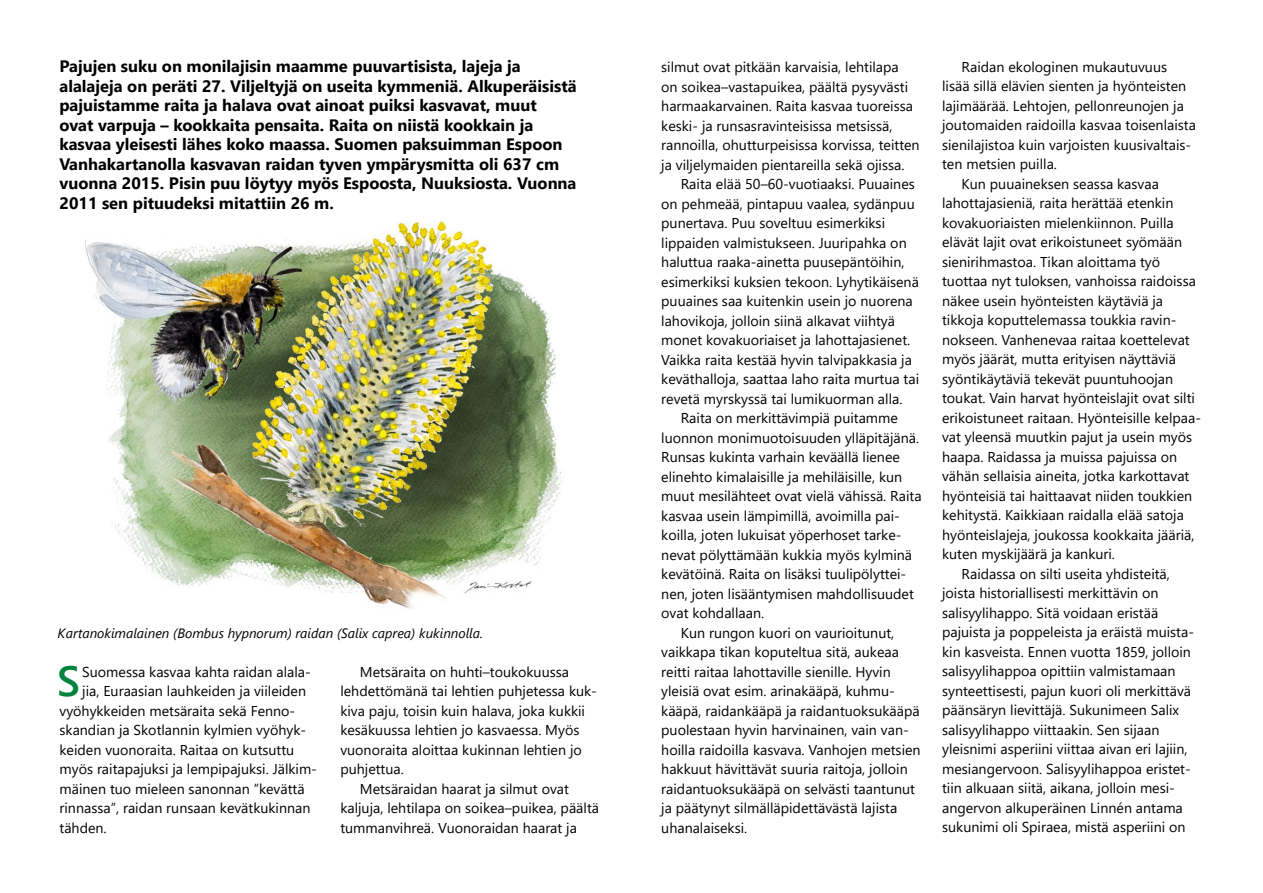
<style>
.page{position:relative;width:1263px;height:893px;background:#fff}
.page>*{position:absolute;margin:0;border:0;box-sizing:border-box;transform-origin:0 0}
.t1{font:600 42.15px "Segoe UI";color:#00833c}
.t2{font:700 16.5px/19.5px "Segoe UI";color:#000}
.t3{font:14.25px/19.5px "Segoe UI";color:#000}
.t4{font:italic 13.5px "Segoe UI";color:#000}
</style>
<div class="page">
<img style="left:85px;top:221px;width:477px;height:388px">
<p class="t2" style="left:60px;top:55px;width:519px">Pajujen suku on monilajisin maamme puuvartisista, lajeja ja alalajeja on peräti 27. Viljeltyjä on useita kymmeniä. Alkuperäisistä pajuistamme raita ja halava ovat ainoat puiksi kasvavat, muut<br>ovat varpuja – kookkaita pensaita. Raita on niistä kookkain ja kasvaa yleisesti lähes koko maassa. Suomen paksuimman Espoon Vanhakartanolla kasvavan raidan tyven ympärysmitta oli 637 cm vuonna 2015. Pisin puu löytyy myös Espoosta, Nuuksiosta. Vuonna 2011 sen pituudeksi mitattiin 26 m.</p>
<p class="t4" style="left:58px;top:620px;width:427px">Kartanokimalainen (Bombus hypnorum) raidan (Salix caprea) kukinnolla.</p>
<h1 class="t1" style="left:57px;top:642px;width:24px">S</h1>
<p class="t3" style="left:82px;top:661px;width:230px">Suomessa kasvaa kahta raidan alala-</p>
<p class="t3" style="left:82px;top:680px;width:225px">jia, Euraasian lauhkeiden ja viileiden</p>
<p class="t3" style="left:60px;top:700px;width:237px">vyöhykkeiden metsäraita sekä Fenno-</p>
<p class="t3" style="left:60px;top:719px;width:248px">skandian ja Skotlannin kylmien vyöhyk-</p>
<p class="t3" style="left:60px;top:739px;width:236px">keiden vuonoraita. Raitaa on kutsuttu</p>
<p class="t3" style="left:60px;top:758px;width:259px">myös raitapajuksi ja lempipajuksi. Jälkim-</p>
<p class="t3" style="left:60px;top:778px;width:247px">mäinen tuo mieleen sanonnan ”kevättä</p>
<p class="t3" style="left:60px;top:797px;width:252px">rinnassa”, raidan runsaan kevätkukinnan</p>
<p class="t3" style="left:60px;top:817px;width:49px">tähden.</p>
<p class="t3" style="left:360px;top:661px;width:211px">Metsäraita on huhti–toukokuussa</p>
<p class="t3" style="left:340px;top:680px;width:258px">lehdettömänä tai lehtien puhjetessa kuk-</p>
<p class="t3" style="left:340px;top:700px;width:246px">kiva paju, toisin kuin halava, joka kukkii</p>
<p class="t3" style="left:340px;top:719px;width:240px">kesäkuussa lehtien jo kasvaessa. Myös</p>
<p class="t3" style="left:340px;top:739px;width:243px">vuonoraita aloittaa kukinnan lehtien jo</p>
<p class="t3" style="left:340px;top:758px;width:65px">puhjettua.</p>
<p class="t3" style="left:360px;top:778px;width:211px">Metsäraidan haarat ja silmut ovat</p>
<p class="t3" style="left:340px;top:797px;width:260px">kaljuja, lehtilapa on soikea–puikea, päältä</p>
<p class="t3" style="left:340px;top:817px;width:238px">tummanvihreä. Vuonoraidan haarat ja</p>
<p class="t3" style="left:661px;top:56px;width:260px">silmut ovat pitkään karvaisia, lehtilapa<br>on soikea–vastapuikea, päältä pysyvästi harmaakarvainen. Raita kasvaa tuoreissa keski- ja runsasravinteisissa metsissä, rannoilla, ohutturpeisissa korvissa, teitten ja viljelymaiden pientareilla sekä ojissa.</p>
<p class="t3" style="left:661px;top:173px;width:259px;text-indent:19px">Raita elää 50–60-vuotiaaksi. Puuaines on pehmeää, pintapuu vaalea, sydänpuu punertava. Puu soveltuu esimerkiksi lippaiden valmistukseen. Juuripahka on haluttua raaka-ainetta puusepäntöihin, esimerkiksi kuksien tekoon. Lyhytikäisenä puuaines saa kuitenkin usein jo nuorena lahovikoja, jolloin siinä alkavat viihtyä monet kovakuoriaiset ja lahottajasienet.<br>Vaikka raita kestää hyvin talvipakkasia ja keväthalloja, saattaa laho raita murtua tai revetä myrskyssä tai lumikuorman alla.</p>
<p class="t3" style="left:681px;top:407px;width:219px">Raita on merkittävimpiä puitamme</p>
<p class="t3" style="left:661px;top:427px;width:259px">luonnon monimuotoisuuden ylläpitäjänä.</p>
<p class="t3" style="left:661px;top:446px;width:240px">Runsas kukinta varhain keväällä lienee</p>
<p class="t3" style="left:661px;top:466px;width:243px">elinehto kimalaisille ja mehiläisille, kun</p>
<p class="t3" style="left:661px;top:485px;width:262px">muut mesilähteet ovat vielä vähissä. Raita</p>
<p class="t3" style="left:661px;top:504px;width:240px">kasvaa usein lämpimillä, avoimilla pai-</p>
<p class="t3" style="left:661px;top:524px;width:242px">koilla, joten lukuisat yöperhoset tarke-</p>
<p class="t3" style="left:661px;top:543px;width:252px">nevat pölyttämään kukkia myös kylminä</p>
<p class="t3" style="left:661px;top:563px;width:246px">kevätöinä. Raita on lisäksi tuulipölyttei-</p>
<p class="t3" style="left:661px;top:582px;width:254px">nen, joten lisääntymisen mahdollisuudet</p>
<p class="t3" style="left:661px;top:602px;width:104px">ovat kohdallaan.</p>
<p class="t3" style="left:681px;top:621px;width:215px">Kun rungon kuori on vaurioitunut,</p>
<p class="t3" style="left:661px;top:641px;width:239px">vaikkapa tikan koputeltua sitä, aukeaa</p>
<p class="t3" style="left:661px;top:660px;width:231px">reitti raitaa lahottaville sienille. Hyvin</p>
<p class="t3" style="left:661px;top:680px;width:235px">yleisiä ovat esim. arinakääpä, kuhmu-</p>
<p class="t3" style="left:661px;top:699px;width:260px">kääpä, raidankääpä ja raidantuoksukääpä</p>
<p class="t3" style="left:661px;top:719px;width:249px">puolestaan hyvin harvinainen, vain van-</p>
<p class="t3" style="left:661px;top:738px;width:261px">hoilla raidoilla kasvava. Vanhojen metsien</p>
<p class="t3" style="left:661px;top:758px;width:248px">hakkuut hävittävät suuria raitoja, jolloin</p>
<p class="t3" style="left:661px;top:777px;width:255px">raidantuoksukääpä on selvästi taantunut</p>
<p class="t3" style="left:661px;top:797px;width:237px">ja päätynyt silmälläpidettävästä lajista</p>
<p class="t3" style="left:661px;top:816px;width:88px">uhanalaiseksi.</p>
<p class="t3" style="left:962px;top:56px;width:207px">Raidan ekologinen mukautuvuus</p>
<p class="t3" style="left:942px;top:75px;width:246px">lisää sillä elävien sienten ja hyönteisten</p>
<p class="t3" style="left:942px;top:95px;width:243px">lajimäärää. Lehtojen, pellonreunojen ja</p>
<p class="t3" style="left:942px;top:114px;width:255px">joutomaiden raidoilla kasvaa toisenlaista</p>
<p class="t3" style="left:942px;top:134px;width:251px">sienilajistoa kuin varjoisten kuusivaltais-</p>
<p class="t3" style="left:942px;top:153px;width:116px">ten metsien puilla.</p>
<p class="t3" style="left:962px;top:173px;width:199px">Kun puuaineksen seassa kasvaa</p>
<p class="t3" style="left:942px;top:192px;width:233px">lahottajasieniä, raita herättää etenkin</p>
<p class="t3" style="left:942px;top:212px;width:233px">kovakuoriaisten mielenkiinnon. Puilla</p>
<p class="t3" style="left:942px;top:231px;width:241px">elävät lajit ovat erikoistuneet syömään</p>
<p class="t3" style="left:942px;top:251px;width:220px">sienirihmastoa. Tikan aloittama työ</p>
<p class="t3" style="left:942px;top:270px;width:255px">tuottaa nyt tuloksen, vanhoissa raidoissa</p>
<p class="t3" style="left:942px;top:290px;width:223px">näkee usein hyönteisten käytäviä ja</p>
<p class="t3" style="left:942px;top:309px;width:236px">tikkoja koputtelemassa toukkia ravin-</p>
<p class="t3" style="left:942px;top:329px;width:249px">nokseen. Vanhenevaa raitaa koettelevat</p>
<p class="t3" style="left:942px;top:348px;width:235px">myös jäärät, mutta erityisen näyttäviä</p>
<p class="t3" style="left:942px;top:368px;width:233px">syöntikäytäviä tekevät puuntuhoojan</p>
<p class="t3" style="left:942px;top:387px;width:254px">toukat. Vain harvat hyönteislajit ovat silti</p>
<p class="t3" style="left:942px;top:407px;width:260px">erikoistuneet raitaan. Hyönteisille kelpaa-</p>
<p class="t3" style="left:942px;top:426px;width:252px">vat yleensä muutkin pajut ja usein myös</p>
<p class="t3" style="left:942px;top:446px;width:237px">haapa. Raidassa ja muissa pajuissa on</p>
<p class="t3" style="left:942px;top:465px;width:249px">vähän sellaisia aineita, jotka karkottavat</p>
<p class="t3" style="left:942px;top:485px;width:252px">hyönteisiä tai haittaavat niiden toukkien</p>
<p class="t3" style="left:942px;top:504px;width:243px">kehitystä. Kaikkiaan raidalla elää satoja</p>
<p class="t3" style="left:942px;top:524px;width:254px">hyönteislajeja, joukossa kookkaita jääriä,</p>
<p class="t3" style="left:942px;top:543px;width:174px">kuten myskijäärä ja kankuri.</p>
<p class="t3" style="left:962px;top:563px;width:210px">Raidassa on silti useita yhdisteitä,</p>
<p class="t3" style="left:942px;top:582px;width:218px">joista historiallisesti merkittävin on</p>
<p class="t3" style="left:942px;top:602px;width:218px">salisyylihappo. Sitä voidaan eristää</p>
<p class="t3" style="left:942px;top:621px;width:253px">pajuista ja poppeleista ja eräistä muista-</p>
<p class="t3" style="left:942px;top:641px;width:250px">kin kasveista. Ennen vuotta 1859, jolloin</p>
<p class="t3" style="left:942px;top:660px;width:235px">salisyylihappoa opittiin valmistamaan</p>
<p class="t3" style="left:942px;top:680px;width:250px">synteettisesti, pajun kuori oli merkittävä</p>
<p class="t3" style="left:942px;top:699px;width:239px">päänsäryn lievittäjä. Sukunimeen Salix</p>
<p class="t3" style="left:942px;top:719px;width:219px">salisyylihappo viittaakin. Sen sijaan</p>
<p class="t3" style="left:942px;top:738px;width:247px">yleisnimi asperiini viittaa aivan eri lajiin,</p>
<p class="t3" style="left:942px;top:758px;width:250px">mesiangervoon. Salisyylihappoa eristet-</p>
<p class="t3" style="left:942px;top:777px;width:234px">tiin alkuaan siitä, aikana, jolloin mesi-</p>
<p class="t3" style="left:942px;top:797px;width:242px">angervon alkuperäinen Linnén antama</p>
<p class="t3" style="left:942px;top:816px;width:245px">sukunimi oli Spiraea, mistä asperiini on</p>
</div>
